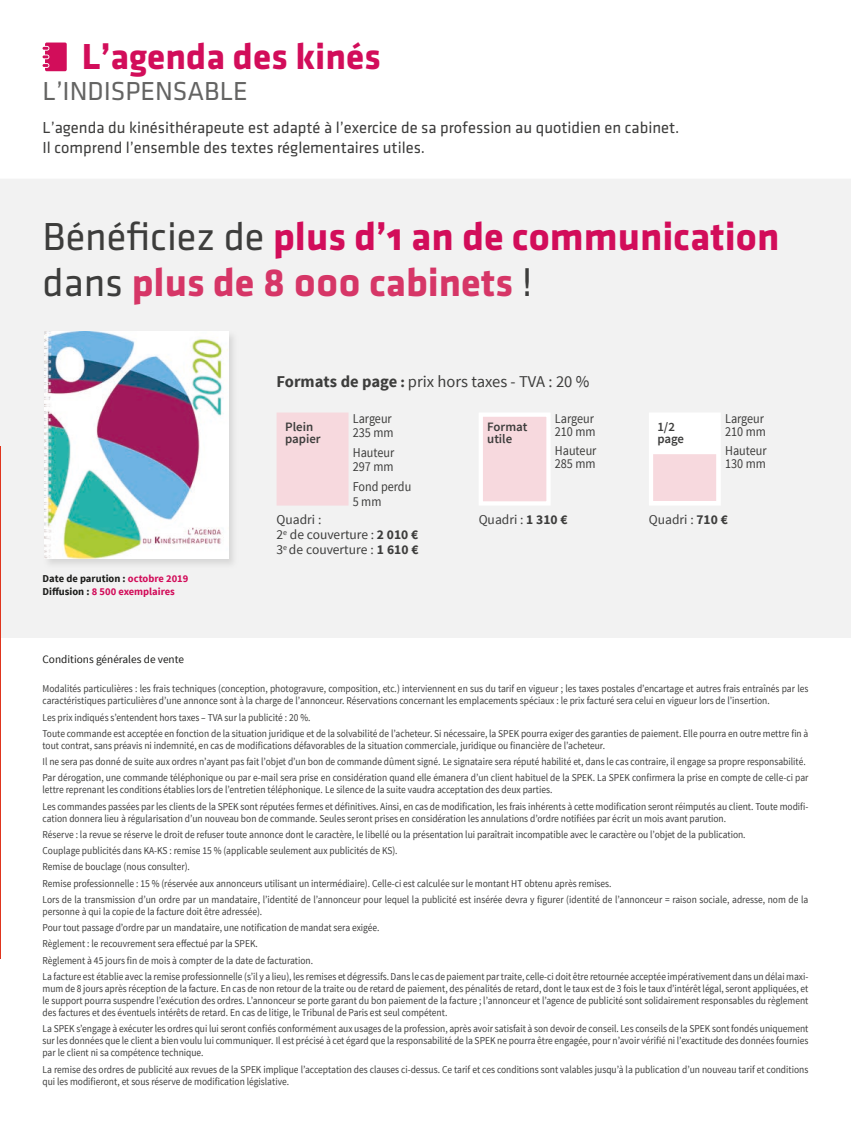
<style>
.page{position:relative;width:851px;height:1127px;background:#fff}
.page>*{position:absolute;margin:0;border:0;box-sizing:border-box;transform-origin:0 0}
.t1{font:40.5px/46.2px "Klavika Bold Bold OSF";color:#d20d5a}
.t2{font:37.5px "Klavika Bold Bold OSF";color:#d20d5a}
.t3{font:27px "Klavika";color:#646463}
.t4{font:16.5px/20.4px "Klavika";color:#3d3d3c}
.t5{font:16.5px "Source Sans Pro";color:#3d3d3c}
.t6{font:13.5px/13.5px "Source Sans Pro";color:#3d3d3c;scale:.9 1}
.t7{font:13.5px/15px "Source Sans Pro";color:#3d3d3c}
.t8{font:600 12.75px/12.8px "Source Sans Pro";color:#3d3d3c}
.t9{font:11.25px "Source Sans Pro";color:#1d1d1b}
.t10{font:10.5px/16.2px "Source Sans Pro";color:#3d3d3c;scale:.9 1}
.t11{font:700 10.5px/12.6px "Source Sans Pro";color:#d20d5a}
.s1{font-family:"Klavika";color:#3d3d3c}
.s2{color:#d63667}
.s3{font-weight:700}
.s4{font-weight:700;font-size:15px}
.s5{color:#1d1d1b}
</style>
<div class="page">
<div style="left:0;top:179px;width:850px;height:459px;background:#f2f2f2"></div>
<svg style="left:42px;top:43px;width:25px;height:28px"></svg>
<img style="left:43px;top:330px;width:195px;height:239px">
<img style="left:45px;top:332px;width:183px;height:227px">
<div style="left:276px;top:412px;width:72px;height:93px;background:#f7d9de"></div>
<svg style="left:476px;top:410px;width:76px;height:98px"></svg>
<svg style="left:646px;top:410px;width:76px;height:98px"></svg>
<div style="left:653px;top:454px;width:63px;height:47px;background:#f7d9de"></div>
<h2 class="t2" style="left:82px;top:36px;width:300px">L’agenda des kinés</h2>
<h3 class="t3" style="left:43px;top:77px;width:207px">L’INDISPENSABLE</h3>
<h3 class="t4" style="left:43px;top:117px;width:638px">L’agenda du kinésithérapeute est adapté à l’exercice de sa profession au quotidien en cabinet.<br>Il comprend l’ensemble des textes réglementaires utiles.</h3>
<h1 class="t1" style="left:43px;top:213px;width:738px"><span class="s1">Bénéficiez de</span> plus d’1 an de communication <span class="s1">dans</span> <span class="s2">plus de 8 000 cabinets</span> <span class="s1">!</span></h1>
<h3 class="t5" style="left:276px;top:371px;width:314px"><span class="s3">Formats de page</span> <span class="s4">:</span> prix hors taxes - TVA : 20 %</h3>
<p class="t6" style="left:353px;top:411px;width:47px;line-height:14.5px">Largeur<br>235 mm</p>
<p class="t6" style="left:353px;top:445px;width:48px;line-height:14.5px">Hauteur<br>297 mm</p>
<p class="t6" style="left:353px;top:479px;width:66px;line-height:14.5px">Fond perdu<br>5 mm</p>
<p class="t6" style="left:555px;top:412px;width:47px">Largeur<br>210 mm</p>
<p class="t6" style="left:555px;top:444px;width:48px">Hauteur<br>285 mm</p>
<p class="t8" style="left:285px;top:420px;width:37px">Plein papier</p>
<p class="t8" style="left:487px;top:420px;width:42px">Format utile</p>
<p class="t8" style="left:657px;top:420px;width:28px">1/2 page</p>
<p class="t6" style="left:725px;top:412px;width:47px">Largeur<br>210 mm</p>
<p class="t6" style="left:725px;top:444px;width:48px">Hauteur<br>130 mm</p>
<p class="t11" style="left:43px;top:572px;width:147px"><span class="s5">Date de parution :</span> octobre 2019<br><span class="s5">Diffusion :</span> 8 500 exemplaires</p>
<p class="t9" style="left:43px;top:653px;width:143px">Conditions générales de vente</p>
<p class="t7" style="left:276px;top:512px;width:144px">Quadri :<br>2<sup>e</sup> de couverture : <span class="s3">2 010 €<br></span>3<sup>e</sup> de couverture : <span class="s3">1 610 €</span></p>
<p class="t7" style="left:478px;top:512px;width:90px">Quadri : <span class="s3">1 310 €</span></p>
<p class="t7" style="left:648px;top:512px;width:80px">Quadri : <span class="s3">710 €</span></p>
<p class="t10" style="left:43px;top:683px;width:852px;line-height:12px">Modalités particulières : les frais techniques (conception, photogravure, composition, etc.) interviennent en sus du tarif en vigueur ; les taxes postales d’encartage et autres frais entraînés par les caractéristiques particulières d’une annonce sont à la charge de l’annonceur. Réservations concernant les emplacements spéciaux : le prix facturé sera celui en vigueur lors de l’insertion.</p>
<p class="t10" style="left:43px;top:709px;width:852px">Les prix indiqués s’entendent hors taxes – TVA sur la publicité : 20 %.<br>Toute commande est acceptée en fonction de la situation juridique et de la solvabilité de l’acheteur. Si nécessaire, la SPEK pourra exiger des garanties de paiement. Elle pourra en outre mettre fin à</p>
<p class="t10" style="left:43px;top:737px;width:852px">tout contrat, sans préavis ni indemnité, en cas de modifications défavorables de la situation commerciale, juridique ou financière de l’acheteur.<br>Il ne sera pas donné de suite aux ordres n’ayant pas fait l’objet d’un bon de commande dûment signé. Le signataire sera réputé habilité et, dans le cas contraire, il engage sa propre responsabilité.<br>Par dérogation, une commande téléphonique ou par e-mail sera prise en considération quand elle émanera d’un client habituel de la SPEK. La SPEK confirmera la prise en compte de celle-ci par</p>
<p class="t10" style="left:43px;top:782px;width:852px">lettre reprenant les conditions établies lors de l’entretien téléphonique. Le silence de la suite vaudra acceptation des deux parties.<br>Les commandes passées par les clients de la SPEK sont réputées fermes et définitives. Ainsi, en cas de modification, les frais inhérents à cette modification seront réimputés au client. Toute modifi-</p>
<p class="t10" style="left:43px;top:810px;width:852px">cation donnera lieu à régularisation d’un nouveau bon de commande. Seules seront prises en considération les annulations d’ordre notifiées par écrit un mois avant parution.<br>Réserve : la revue se réserve le droit de refuser toute annonce dont le caractère, le libellé ou la présentation lui paraîtrait incompatible avec le caractère ou l’objet de la publication.<br>Couplage publicités dans KA-KS : remise 15 % (applicable seulement aux publicités de KS).<br>Remise de bouclage (nous consulter).<br>Remise professionnelle : 15 % (réservée aux annonceurs utilisant un intermédiaire). Celle-ci est calculée sur le montant HT obtenu après remises.<br>Lors de la transmission d’un ordre par un mandataire, l’identité de l’annonceur pour lequel la publicité est insérée devra y figurer (identité de l’annonceur = raison sociale, adresse, nom de la</p>
<p class="t10" style="left:43px;top:903px;width:852px">personne à qui la copie de la facture doit être adressée).<br>Pour tout passage d’ordre par un mandataire, une notification de mandat sera exigée.<br>Règlement : le recouvrement sera effectué par la SPEK.<br>Règlement à 45 jours fin de mois à compter de la date de facturation.<br>La facture est établie avec la remise professionnelle (s’il y a lieu), les remises et dégressifs. Dans le cas de paiement par traite, celle-ci doit être retournée acceptée impérativement dans un délai maxi-</p>
<p class="t10" style="left:43px;top:982px;width:852px;line-height:12px;text-align:justify">mum de 8 jours après réception de la facture. En cas de non retour de la traite ou de retard de paiement, des pénalités de retard, dont le taux est de 3 fois le taux d’intérêt légal, seront appliquées, et le support pourra suspendre l’exécution des ordres. L’annonceur se porte garant du bon paiement de la facture ; l’annonceur et l’agence de publicité sont solidairement responsables du règlement des factures et des éventuels intérêts de retard. En cas de litige, le Tribunal de Paris est seul compétent.</p>
<p class="t10" style="left:43px;top:1023px;width:852px;line-height:12px;text-align:justify">La SPEK s’engage à exécuter les ordres qui lui seront confiés conformément aux usages de la profession, après avoir satisfait à son devoir de conseil. Les conseils de la SPEK sont fondés uniquement sur les données que le client a bien voulu lui communiquer. Il est précisé à cet égard que la responsabilité de la SPEK ne pourra être engagée, pour n’avoir vérifié ni l’exactitude des données fournies par le client ni sa compétence technique.</p>
<p class="t10" style="left:43px;top:1063px;width:852px;line-height:12px">La remise des ordres de publicité aux revues de la SPEK implique l’acceptation des clauses ci-dessus. Ce tarif et ces conditions sont valables jusqu’à la publication d’un nouveau tarif et conditions qui les modifieront, et sous réserve de modification législative.</p>
</div>
